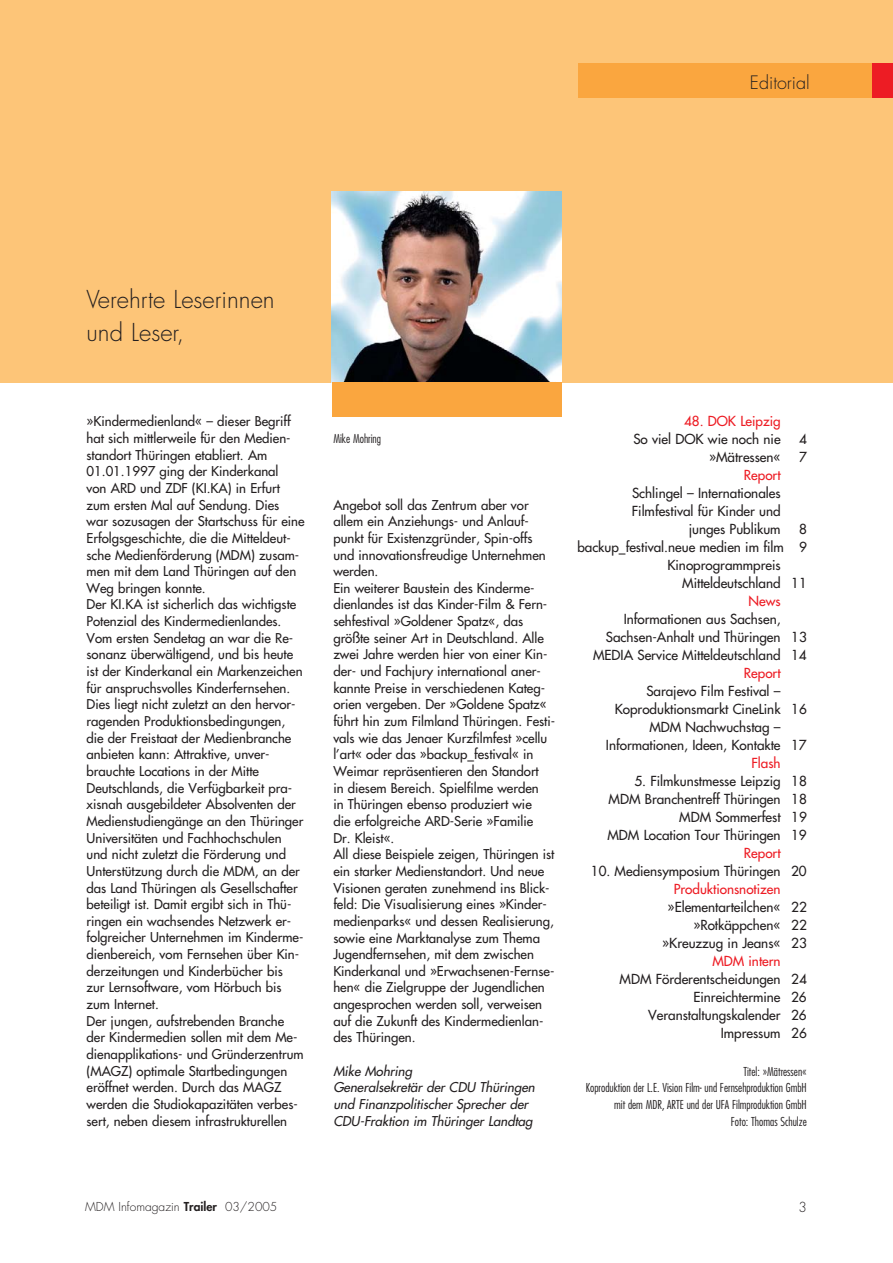
<style>
.page{position:relative;width:893px;height:1263px;background:#fff}
.page>*{position:absolute;margin:0;border:0;box-sizing:border-box;transform-origin:0 0}
.t1{font:300 24px/33px "Futura";color:#231f20}
.t2{font:300 18px "Futura";color:#231f20}
.t3{font:13.5px/18px "Futura";color:#231f20;text-align:right}
.t4{font:13.5px "Futura";color:#ed1c24}
.t5{font:300 13.5px "Futura";color:#231f20}
.t6{font:13.2px/16.6px "Futura";color:#231f20}
.t7{font:italic 13.2px/16.6px "Futura";color:#231f20}
.t8{font:300 condensed 12px/16.6px "Futura";color:#231f20;text-align:right}
.t9{font:300 12px "Futura";color:#231f20}
.s1{font-weight:800}
</style>
<div class="page">
<div style="left:0;top:0;width:892px;height:383px;background:#fdc578"></div>
<div style="left:578px;top:64px;width:314px;height:34px;background:#faa63f"></div>
<div style="left:872px;top:64px;width:20px;height:34px;background:#ed1c24"></div>
<img style="left:332px;top:191px;width:229px;height:192px">
<div style="left:332px;top:383px;width:229px;height:34px;background:#faa63f"></div>
<h2 class="t2" style="left:749px;top:74px;width:61px">Editorial</h2>
<h1 class="t1" style="left:87px;top:285px;width:189px">Verehrte Leserinnen und Leser,</h1>
<p class="t6" style="left:87px;top:414px;width:219px">»Kindermedienland« – dieser Begriff hat sich mittlerweile für den Medien&shy;standort Thüringen etabliert. Am 01.01.1997 ging der Kinderkanal<br>von ARD und ZDF (KI.KA) in Erfurt zum ersten Mal auf Sendung. Dies<br>war sozusagen der Startschuss für eine Erfolgsgeschichte, die die Mitteldeut&shy;sche Medienförderung (MDM) zusam&shy;men mit dem Land Thüringen auf den Weg bringen konnte.<br>Der KI.KA ist sicherlich das wichtigste Potenzial des Kindermedienlandes.<br>Vom ersten Sendetag an war die Re&shy;sonanz überwältigend, und bis heute ist der Kinderkanal ein Markenzeichen für anspruchsvolles Kinderfernsehen.<br>Dies liegt nicht zuletzt an den hervor&shy;ragenden Produktionsbedingungen, die der Freistaat der Medienbranche anbieten kann: Attraktive, unver&shy;brauchte Locations in der Mitte Deutschlands, die Verfügbarkeit pra&shy;xisnah ausgebildeter Absolventen der Medienstudiengänge an den Thüringer Universitäten und Fachhochschulen und nicht zuletzt die Förderung und Unterstützung durch die MDM, an der das Land Thüringen als Gesellschafter beteiligt ist. Damit ergibt sich in Thü&shy;ringen ein wachsendes Netzwerk er&shy;folgreicher Unternehmen im Kinderme&shy;dienbereich, vom Fernsehen über Kin&shy;derzeitungen und Kinderbücher bis<br>zur Lernsoftware, vom Hörbuch bis zum Internet.<br>Der jungen, aufstrebenden Branche der Kindermedien sollen mit dem Me&shy;dienapplikations- und Gründerzentrum (MAGZ) optimale Startbedingungen eröffnet werden. Durch das MAGZ werden die Studiokapazitäten verbes&shy;sert, neben diesem infrastrukturellen</p>
<p class="t8" style="left:333px;top:431px;width:49px">Mike Mohring</p>
<p class="t6" style="left:333px;top:497px;width:223px">Angebot soll das Zentrum aber vor allem ein Anziehungs- und Anlauf&shy;punkt für Existenzgründer, Spin-offs und innovationsfreudige Unternehmen werden.<br>Ein weiterer Baustein des Kinderme&shy;dienlandes ist das Kinder-Film &amp; Fern&shy;sehfestival »Goldener Spatz«, das größte seiner Art in Deutschland. Alle zwei Jahre werden hier von einer Kin&shy;der- und Fachjury international aner&shy;kannte Preise in verschiedenen Kateg&shy;orien vergeben. Der »Goldene Spatz« führt hin zum Filmland Thüringen. Festi&shy;vals wie das Jenaer Kurzfilmfest »cellu l’art« oder das »backup_festival« in Weimar repräsentieren den Standort<br>in diesem Bereich. Spielfilme werden<br>in Thüringen ebenso produziert wie<br>die erfolgreiche ARD-Serie »Familie<br>Dr. Kleist«.<br>All diese Beispiele zeigen, Thüringen ist ein starker Medienstandort. Und neue Visionen geraten zunehmend ins Blick&shy;feld: Die Visualisierung eines »Kinder&shy;medienparks« und dessen Realisierung, sowie eine Marktanalyse zum Thema Jugendfernsehen, mit dem zwischen Kinderkanal und »Erwachsenen-Fernse&shy;hen« die Zielgruppe der Jugendlichen angesprochen werden soll, verweisen auf die Zukunft des Kindermedienlan&shy;des Thüringen.</p>
<p class="t7" style="left:333px;top:1063px;width:205px">Mike Mohring<br>Generalsekretär der CDU Thüringen und Finanzpolitischer Sprecher der<br>CDU-Fraktion im Thüringer Landtag</p>
<p class="t4" style="left:684px;top:414px;width:98px">48. DOK Leipzig</p>
<p class="t3" style="left:633px;top:431px;width:149px">So viel DOK wie noch nie</p>
<p class="t3" style="left:799px;top:431px;width:9px">4</p>
<p class="t3" style="left:709px;top:449px;width:73px">»Mätressen«</p>
<p class="t3" style="left:799px;top:449px;width:9px">7</p>
<p class="t4" style="left:744px;top:468px;width:38px">Report</p>
<p class="t3" style="left:632px;top:485px;width:150px">Schlingel – Internationales<br>Filmfestival für Kinder und junges Publikum</p>
<p class="t3" style="left:799px;top:521px;width:9px">8</p>
<p class="t3" style="left:577px;top:539px;width:231px">backup_festival.neue medien im film 9</p>
<p class="t3" style="left:667px;top:557px;width:115px">Kinoprogrammpreis</p>
<p class="t3" style="left:682px;top:575px;width:126px">Mitteldeutschland 11</p>
<p class="t4" style="left:748px;top:594px;width:33px">News</p>
<p class="t3" style="left:623px;top:611px;width:158px">Informationen aus Sachsen,</p>
<p class="t3" style="left:606px;top:629px;width:202px">Sachsen-Anhalt und Thüringen 13</p>
<p class="t3" style="left:593px;top:647px;width:215px">MEDIA Service Mitteldeutschland 14</p>
<p class="t4" style="left:744px;top:666px;width:38px">Report</p>
<p class="t3" style="left:646px;top:683px;width:136px">Sarajevo Film Festival –</p>
<p class="t3" style="left:614px;top:701px;width:193px">Koproduktionsmarkt CineLink 16</p>
<p class="t3" style="left:649px;top:719px;width:133px">MDM Nachwuchstag –</p>
<p class="t3" style="left:606px;top:737px;width:202px">Informationen, Ideen, Kontakte 17</p>
<p class="t4" style="left:751px;top:756px;width:31px">Flash</p>
<p class="t3" style="left:607px;top:773px;width:201px">5. Filmkunstmesse Leipzig 18<br>MDM Branchentreff Thüringen 18<br>MDM Sommerfest 19<br>MDM Location Tour Thüringen 19</p>
<p class="t4" style="left:744px;top:846px;width:38px">Report</p>
<p class="t3" style="left:591px;top:863px;width:217px">10. Mediensymposium Thüringen 20</p>
<p class="t4" style="left:673px;top:882px;width:108px">Produktionsnotizen</p>
<p class="t3" style="left:662px;top:899px;width:146px">»Elementarteilchen« 22 »Rotkäppchen« 22 »Kreuzzug in Jeans« 23</p>
<p class="t4" style="left:712px;top:954px;width:70px">MDM intern</p>
<p class="t3" style="left:619px;top:971px;width:189px">MDM Förderentscheidungen 24<br>Einreichtermine 26<br>Veranstaltungskalender 26<br>Impressum 26</p>
<p class="t8" style="left:585px;top:1064px;width:222px">Titel: »Mätressen«<br>Koproduktion der L.E. Vision Film- und Fernsehproduktion GmbH mit dem MDR, ARTE und der UFA Filmproduktion GmbH<br>Foto: Thomas Schulze</p>
<p class="t9" style="left:85px;top:1201px;width:194px">MDM Infomagazin <span class="s1">Trailer</span> 03/2005</p>
<p class="t5" style="left:798px;top:1201px;width:10px">3</p>
</div>
